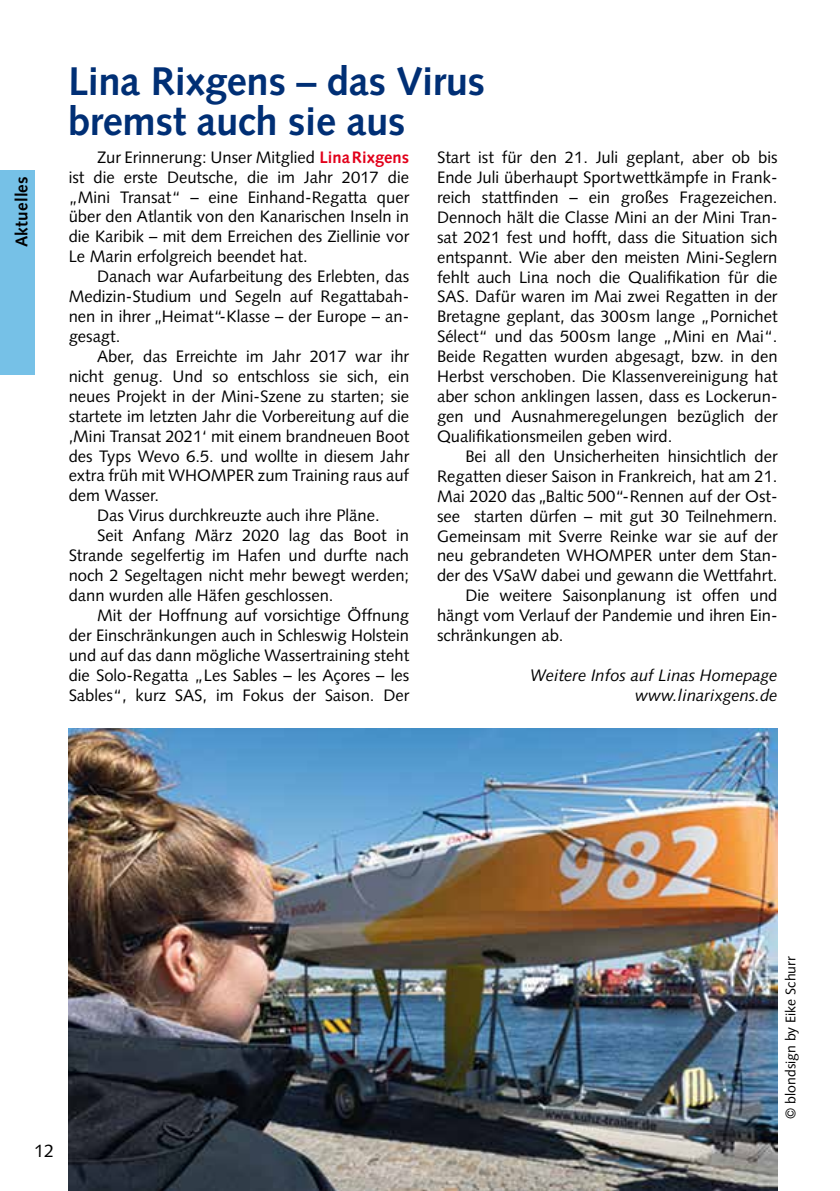
<style>
.page{position:relative;width:840px;height:1191px;background:#fff}
.page>*{position:absolute;margin:0;border:0;box-sizing:border-box;transform-origin:0 0}
.t1{font:700 40px/40px "Syntax";letter-spacing:-.01em;color:#002f75}
.t2{font:700 17px "Syntax";letter-spacing:.01em;color:#000}
.t3{font:16.6px/20px "Syntax";color:#000;text-align:justify}
.t4{font:italic 16.6px/20px "Syntax";color:#000;text-align:right}
.t5{font:14px "Syntax";color:#000}
.s1{font-weight:700;color:#e2001a}
</style>
<div class="page">
<div style="left:0;top:170px;width:34px;height:204px;background:#76c1e7"></div>
<img style="left:68px;top:729px;width:709px;height:462px">
<p class="t2" style="left:12px;top:247px;width:72px;rotate:-90deg">Aktuelles</p>
<h1 class="t1" style="left:68px;top:61px;width:418px">Lina Rixgens – das Virus bremst auch sie aus</h1>
<p class="t3" style="left:437px;top:147px;width:342px">Start ist für den 21. Juli geplant, aber ob bis Ende Juli überhaupt Sportwettkämpfe in Frank&shy;reich stattfinden – ein großes Fragezeichen.<br>Dennoch hält die Classe Mini an der Mini Tran&shy;sat 2021 fest und hofft, dass die Situation sich entspannt. Wie aber den meisten Mini-Seglern fehlt auch Lina noch die Qualifikation für die SAS. Dafür waren im Mai zwei Regatten in der Bretagne geplant, das 300sm lange „Pornichet Sélect“ und das 500sm lange „Mini en Mai“.<br>Beide Regatten wurden abgesagt, bzw. in den Herbst verschoben. Die Klassenvereinigung hat aber schon anklingen lassen, dass es Lockerun&shy;gen und Ausnahmeregelungen bezüglich der Qualifikationsmeilen geben wird.</p>
<p class="t3" style="left:465px;top:446px;width:313px">Bei all den Unsicherheiten hinsichtlich der</p>
<p class="t3" style="left:437px;top:466px;width:342px">Regatten dieser Saison in Frankreich, hat am 21.</p>
<p class="t3" style="left:437px;top:486px;width:342px">Mai 2020 das „Baltic 500“-Rennen auf der Ost-</p>
<p class="t3" style="left:437px;top:506px;width:342px">see starten dürfen – mit gut 30 Teilnehmern.</p>
<p class="t3" style="left:437px;top:526px;width:342px">Gemeinsam mit Sverre Reinke war sie auf der</p>
<p class="t3" style="left:437px;top:546px;width:342px">neu gebrandeten WHOMPER unter dem Stan-</p>
<p class="t3" style="left:437px;top:566px;width:342px">der des VSaW dabei und gewann die Wettfahrt.</p>
<p class="t3" style="left:465px;top:585px;width:313px">Die weitere Saisonplanung ist offen und</p>
<p class="t3" style="left:437px;top:605px;width:342px">hängt vom Verlauf der Pandemie und ihren Ein-</p>
<p class="t3" style="left:437px;top:625px;width:128px">schränkungen ab.</p>
<p class="t4" style="left:529px;top:665px;width:249px">Weitere Infos auf Linas Homepage www.linarixgens.de</p>
<p class="t3" style="left:69px;top:147px;width:342px;text-indent:28px">Zur Erinnerung: Unser Mitglied <span class="s1">LinaRixgens </span>ist die erste Deutsche, die im Jahr 2017 die „Mini Transat“ – eine Einhand-Regatta quer über den Atlantik von den Kanarischen Inseln in die Karibik – mit dem Erreichen des Ziellinie vor Le Marin erfolgreich beendet hat.</p>
<p class="t3" style="left:69px;top:266px;width:342px;text-indent:28px">Danach war Aufarbeitung des Erlebten, das Medizin-Studium und Segeln auf Regattabah&shy;nen in ihrer „Heimat“-Klasse – der Europe – an&shy;gesagt.</p>
<p class="t3" style="left:97px;top:346px;width:313px">Aber, das Erreichte im Jahr 2017 war ihr</p>
<p class="t3" style="left:69px;top:366px;width:342px">nicht genug. Und so entschloss sie sich, ein</p>
<p class="t3" style="left:69px;top:386px;width:342px">neues Projekt in der Mini-Szene zu starten; sie</p>
<p class="t3" style="left:69px;top:406px;width:342px">startete im letzten Jahr die Vorbereitung auf die</p>
<p class="t3" style="left:69px;top:426px;width:342px">‚Mini Transat 2021‘ mit einem brandneuen Boot</p>
<p class="t3" style="left:69px;top:446px;width:342px">des Typs Wevo 6.5. und wollte in diesem Jahr</p>
<p class="t3" style="left:69px;top:466px;width:342px">extra früh mit WHOMPER zum Training raus auf</p>
<p class="t3" style="left:69px;top:486px;width:92px">dem Wasser.</p>
<p class="t3" style="left:97px;top:505px;width:284px">Das Virus durchkreuzte auch ihre Pläne.</p>
<p class="t3" style="left:97px;top:525px;width:313px">Seit Anfang März 2020 lag das Boot in</p>
<p class="t3" style="left:69px;top:545px;width:342px">Strande segelfertig im Hafen und durfte nach</p>
<p class="t3" style="left:69px;top:565px;width:342px">noch 2 Segeltagen nicht mehr bewegt werden;</p>
<p class="t3" style="left:69px;top:585px;width:266px">dann wurden alle Häfen geschlossen.</p>
<p class="t3" style="left:97px;top:605px;width:313px">Mit der Hoffnung auf vorsichtige Öffnung</p>
<p class="t3" style="left:69px;top:625px;width:342px">der Einschränkungen auch in Schleswig Holstein</p>
<p class="t3" style="left:69px;top:645px;width:342px">und auf das dann mögliche Wassertraining steht</p>
<p class="t3" style="left:69px;top:665px;width:342px">die Solo-Regatta „Les Sables – les Açores – les</p>
<p class="t3" style="left:69px;top:685px;width:342px">Sables“, kurz SAS, im Fokus der Saison. Der</p>
<p class="t5" style="left:782px;top:1118px;width:164px;rotate:-90deg">© blondsign by Eike Schurr</p>
</div>
